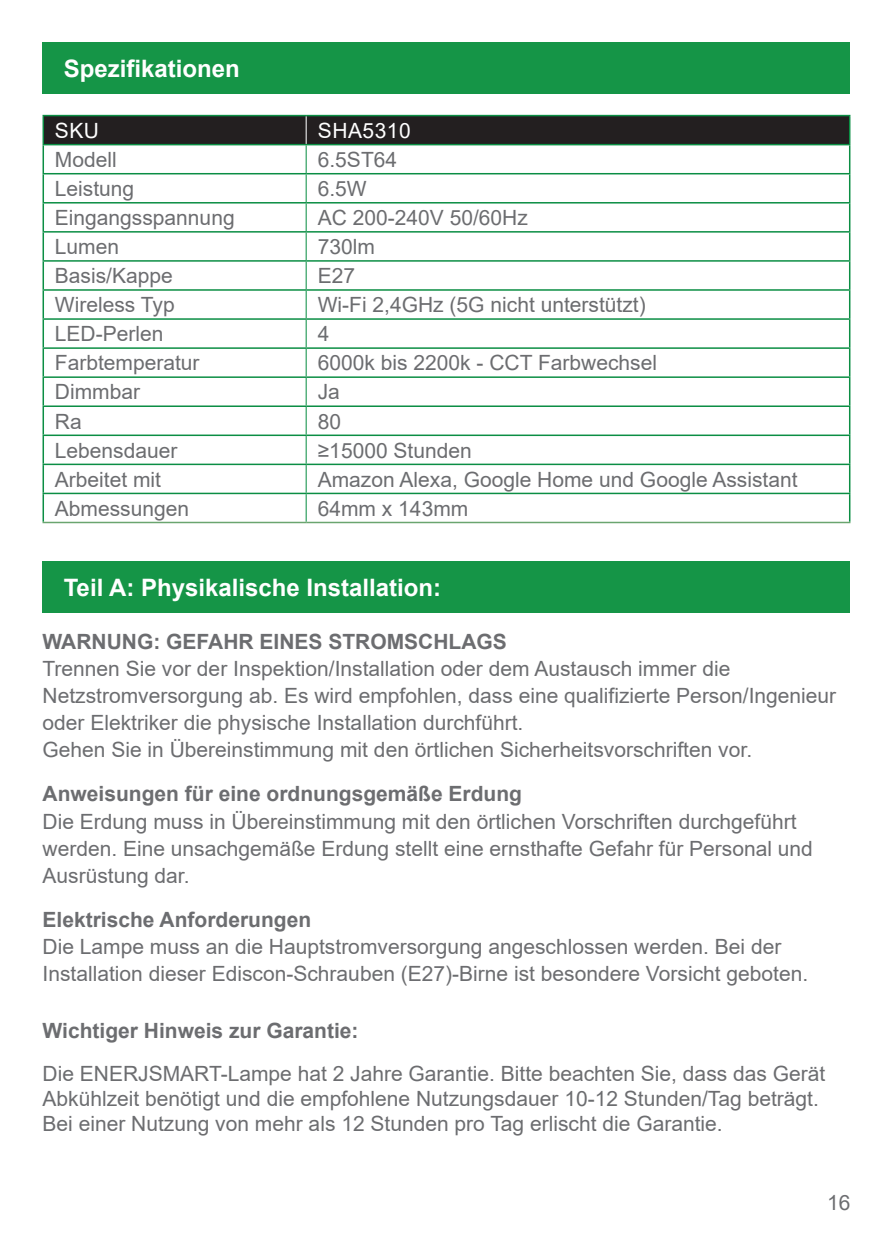
<style>
.page{position:relative;width:893px;height:1259px;background:#fff}
.page>*{position:absolute;margin:0;border:0;box-sizing:border-box;transform-origin:0 0}
.t1{font:700 24px "Arial";color:#fff}
.t2{font:21px/27px "Arial";color:#6c6d70}
.t3{font:700 21px "Arial";color:#6c6d70}
.t4{font:21px "Arial";letter-spacing:.025em;color:#fff}
</style>
<div class="page">
<div style="left:43px;top:43px;width:807px;height:51px;background:#159547"></div>
<div style="left:43px;top:562px;width:807px;height:51px;background:#159547"></div>
<hr style="left:43px;top:522px;width:263px;height:1px;background:#6aa56f">
<hr style="left:306px;top:522px;width:544px;height:1px;background:#6aa56f">
<hr style="left:43px;top:115px;width:263px;height:1px;background:#0b8e44">
<hr style="left:306px;top:115px;width:544px;height:1px;background:#0b8e44">
<svg style="left:43px;top:116px;width:807px;height:406px"></svg>
<p class="t1" style="left:64px;top:51px;width:178px">Spezifikationen</p>
<p class="t4" style="left:55px;top:116px;width:46px">SKU</p>
<p class="t4" style="left:318px;top:116px;width:95px">SHA5310</p>
<p class="t2" style="left:55px;top:146px;width:63px">Modell</p>
<p class="t2" style="left:318px;top:146px;width:81px">6.5ST64</p>
<p class="t2" style="left:55px;top:175px;width:81px">Leistung</p>
<p class="t2" style="left:318px;top:175px;width:51px">6.5W</p>
<p class="t2" style="left:55px;top:204px;width:181px">Eingangsspannung</p>
<p class="t2" style="left:318px;top:204px;width:212px">AC 200-240V 50/60Hz</p>
<p class="t2" style="left:55px;top:233px;width:66px">Lumen</p>
<p class="t2" style="left:318px;top:233px;width:59px">730lm</p>
<p class="t2" style="left:55px;top:262px;width:119px">Basis/Kappe</p>
<p class="t2" style="left:318px;top:262px;width:39px">E27</p>
<p class="t2" style="left:55px;top:291px;width:121px">Wireless Typ</p>
<p class="t2" style="left:318px;top:291px;width:329px">Wi-Fi 2,4GHz (5G nicht unterstützt)</p>
<p class="t2" style="left:55px;top:320px;width:110px">LED-Perlen</p>
<p class="t2" style="left:318px;top:320px;width:13px">4</p>
<p class="t2" style="left:55px;top:349px;width:146px">Farbtemperatur</p>
<p class="t2" style="left:318px;top:349px;width:341px">6000k bis 2200k - CCT Farbwechsel</p>
<p class="t2" style="left:55px;top:378px;width:87px">Dimmbar</p>
<p class="t2" style="left:318px;top:378px;width:24px">Ja</p>
<p class="t2" style="left:55px;top:407px;width:28px">Ra</p>
<p class="t2" style="left:318px;top:407px;width:25px">80</p>
<p class="t2" style="left:55px;top:436px;width:124px">Lebensdauer</p>
<p class="t2" style="left:318px;top:436px;width:155px">≥15000 Stunden</p>
<p class="t2" style="left:55px;top:465px;width:108px">Arbeitet mit</p>
<p class="t2" style="left:318px;top:465px;width:481px">Amazon Alexa, Google Home und Google Assistant</p>
<p class="t2" style="left:55px;top:495px;width:136px">Abmessungen</p>
<p class="t2" style="left:318px;top:495px;width:152px">64mm x 143mm</p>
<p class="t1" style="left:64px;top:571px;width:379px">Teil A: Physikalische Installation:</p>
<p class="t3" style="left:43px;top:627px;width:466px">WARNUNG: GEFAHR EINES STROMSCHLAGS</p>
<p class="t2" style="left:43px;top:655px;width:795px">Trennen Sie vor der Inspektion/Installation oder dem Austausch immer die Netzstromversorgung ab. Es wird empfohlen, dass eine qualifizierte Person/Ingenieur oder Elektriker die physische Installation durchführt.<br>Gehen Sie in Übereinstimmung mit den örtlichen Sicherheitsvorschriften vor.</p>
<p class="t3" style="left:43px;top:779px;width:481px">Anweisungen für eine ordnungsgemäße Erdung</p>
<p class="t2" style="left:43px;top:807px;width:772px">Die Erdung muss in Übereinstimmung mit den örtlichen Vorschriften durchgeführt werden. Eine unsachgemäße Erdung stellt eine ernsthafte Gefahr für Personal und<br>Ausrüstung dar.</p>
<p class="t3" style="left:43px;top:904px;width:270px">Elektrische Anforderungen</p>
<p class="t2" style="left:43px;top:932px;width:767px">Die Lampe muss an die Hauptstromversorgung angeschlossen werden. Bei der<br>Installation dieser Ediscon-Schrauben (E27)-Birne ist besondere Vorsicht geboten.</p>
<p class="t3" style="left:43px;top:1016px;width:318px">Wichtiger Hinweis zur Garantie:</p>
<p class="t2" style="left:43px;top:1060px;width:784px;line-height:25.2px">Die ENERJSMART-Lampe hat 2 Jahre Garantie. Bitte beachten Sie, dass das Gerät<br>Abkühlzeit benötigt und die empfohlene Nutzungsdauer 10-12 Stunden/Tag beträgt.<br>Bei einer Nutzung von mehr als 12 Stunden pro Tag erlischt die Garantie.</p>
<p class="t2" style="left:827px;top:1189px;width:25px">16</p>
</div>
